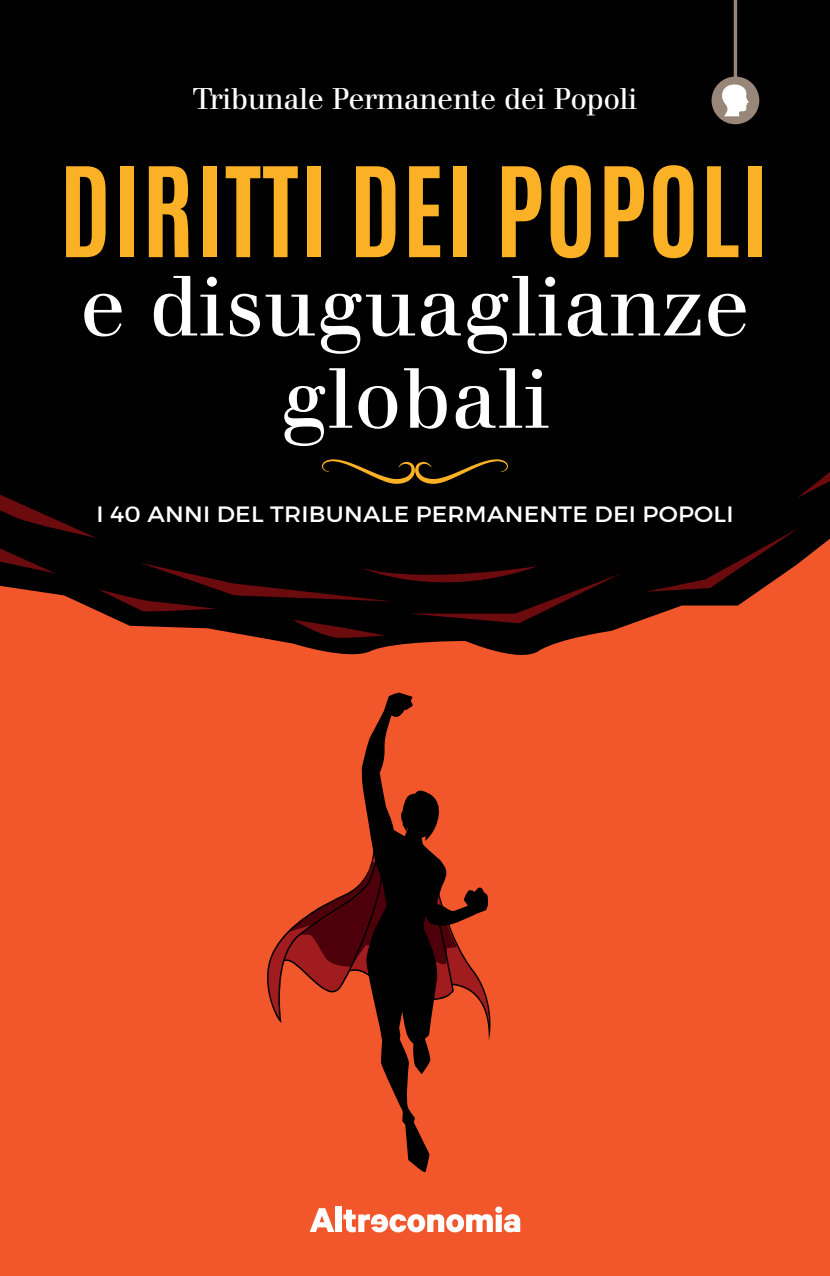
<style>
.page{position:relative;width:830px;height:1276px;background:#fff}
.page>*{position:absolute;margin:0;border:0;box-sizing:border-box;transform-origin:0 0}
.t1{font:700 105.75px "Antonio";letter-spacing:.01em;color:#fbb126}
.t2{font:83.25px "Justus";color:#fff}
.Normale{font:29.25px "Justus";letter-spacing:-.02em;color:#fff}
.t3{font:22.28px "Montserrat";letter-spacing:.01em;color:#fff;scale:1.06 1}
</style>
<div class="page">
<div style="left:0;top:391px;width:829px;height:885px;background:#f1572a"></div>
<div style="left:0;top:0;width:829px;height:655px;background:#000001"></div>
<svg style="left:645px;top:527px;width:154px;height:65px;background:#160504"></svg>
<svg style="left:796px;top:436px;width:33px;height:62px;background:#070001"></svg>
<svg style="left:361px;top:692px;width:69px;height:481px"></svg>
<svg style="left:267px;top:789px;width:224px;height:285px"></svg>
<hr style="left:733px;top:0;width:3px;height:81px;background:#988778">
<div style="left:711px;top:77px;width:48px;height:47px;background:#988778;border-radius:50%"></div>
<svg style="left:722px;top:84px;width:27px;height:32px"></svg>
<svg style="left:0;top:436px;width:620px;height:202px;background:#140604"></svg>
<svg style="left:309px;top:1208px;width:25px;height:24px"></svg>
<div style="left:335px;top:1206px;width:6px;height:26px;background:#fff"></div>
<svg style="left:343px;top:1209px;width:149px;height:23px"></svg>
<div style="left:495px;top:1206px;width:7px;height:7px;background:#fff;border-radius:50%"></div>
<div style="left:495px;top:1214px;width:6px;height:18px;background:#fff"></div>
<svg style="left:503px;top:1214px;width:17px;height:18px"></svg>
<p class="Normale" style="left:192px;top:81px;width:446px">Tribunale Permanente dei Popoli</p>
<p class="t1" style="left:59px;top:132px;width:711px">DIRITTI DEI POPOLI</p>
<p class="t2" style="left:80px;top:256px;width:671px">e disuguaglianze</p>
<p class="t2" style="left:279px;top:348px;width:272px">globali</p>
<p class="t3" style="left:96px;top:500px;width:602px">I 40 ANNI DEL TRIBUNALE PERMANENTE DEI POPOLI</p>
</div>
